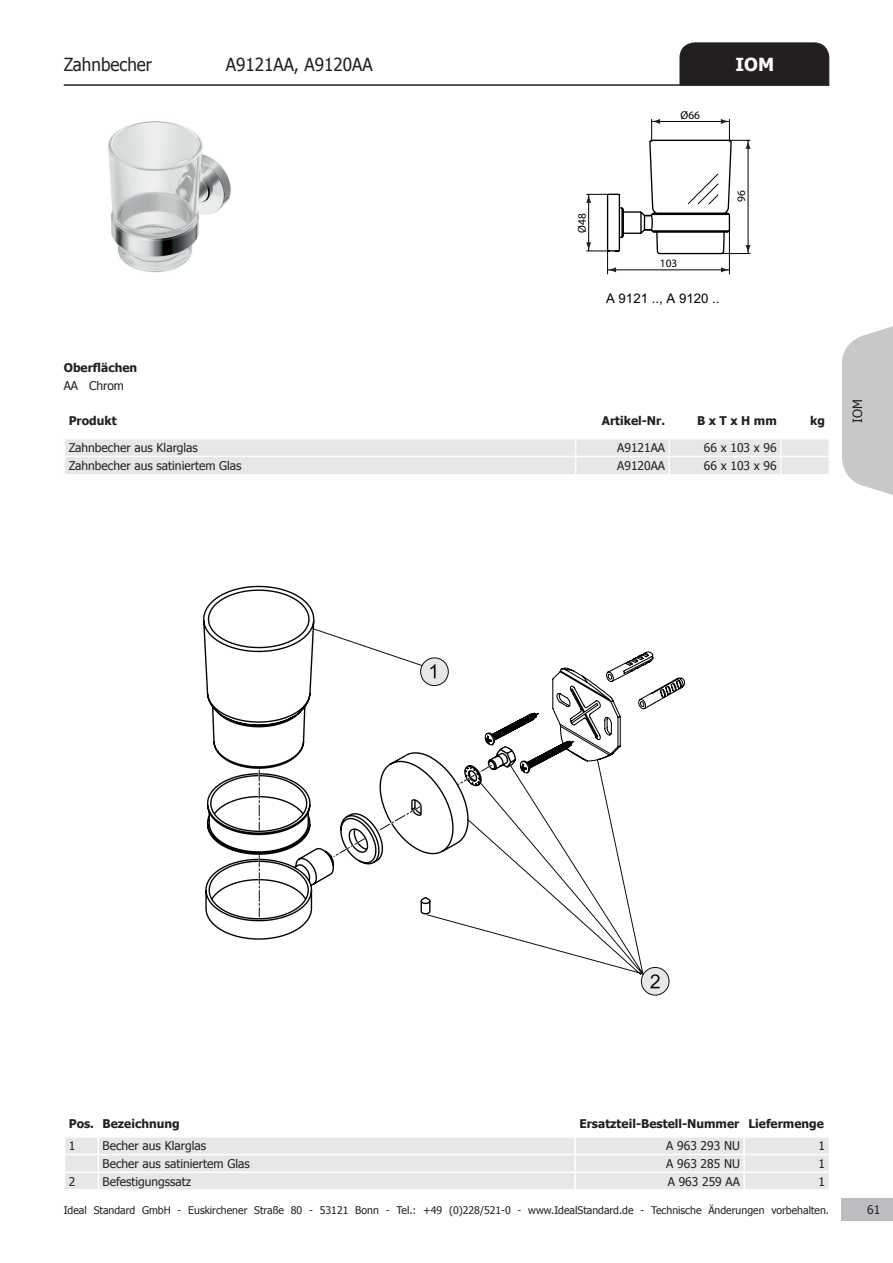
<style>
.page{position:relative;width:893px;height:1263px;background:#fff}
.page>*{position:absolute;margin:0;border:0;box-sizing:border-box;transform-origin:0 0}
.t1{font:18px "Tahoma";color:#231f20;scale:.95 1}
.t2{font:700 18px "Tahoma";color:#fff}
.t3{font:13.2px "Arial";color:#000}
.t4{font:12.75px "Tahoma";color:#231f20}
.t5{font:12px "Tahoma";color:#231f20}
.t6{font:700 12px "Tahoma";color:#231f20}
.t7{font:11.4px "Arial";color:#000}
.t8{font:10.5px "Tahoma";color:#231f20}
</style>
<div class="page">
<div style="left:679px;top:42px;width:151px;height:44px;background:#231f20"></div>
<hr style="left:64px;top:85px;width:765px;height:1px;background:#231f20">
<div style="left:842px;top:1198px;width:51px;height:22px;background:#bcbdc0"></div>
<svg style="left:842px;top:326px;width:51px;height:169px;background:#cdced0"></svg>
<div style="left:65px;top:1138px;width:764px;height:51px;background:#e6e7e9"></div>
<svg style="left:586px;top:119px;width:165px;height:156px"></svg>
<div style="left:65px;top:439px;width:764px;height:35px;background:#e6e7e9"></div>
<svg style="left:203px;top:586px;width:246px;height:354px"></svg>
<svg style="left:426px;top:759px;width:218px;height:216px"></svg>
<div style="left:641px;top:967px;width:28px;height:28px;background:#e6e7e9;border-radius:50%"></div>
<div style="left:641px;top:967px;width:28px;height:28px;border:1px solid #0f0c12;border-radius:50%"></div>
<svg style="left:650px;top:974px;width:10px;height:14px"></svg>
<svg style="left:457px;top:651px;width:228px;height:135px"></svg>
<svg style="left:377px;top:805px;width:45px;height:27px"></svg>
<svg style="left:332px;top:837px;width:34px;height:21px"></svg>
<svg style="left:259px;top:770px;width:1px;height:60px"></svg>
<svg style="left:259px;top:855px;width:1px;height:62px"></svg>
<img style="left:108px;top:121px;width:123px;height:152px">
<h1 class="t1" style="left:64px;top:52px;width:94px">Zahnbecher</h1>
<h1 class="t1" style="left:226px;top:52px;width:156px">A9121AA, A9120AA</h1>
<h1 class="t2" style="left:735px;top:51px;width:40px">IOM</h1>
<p class="t7" style="left:681px;top:108px;width:21px">Ø66</p>
<p class="t6" style="left:64px;top:360px;width:75px">Oberflächen</p>
<p class="t5" style="left:64px;top:378px;width:62px">AA Chrom</p>
<p class="t7" style="left:575px;top:232px;width:21px;rotate:-90deg">Ø48</p>
<p class="t7" style="left:734px;top:202px;width:13px;rotate:-90deg">96</p>
<p class="t7" style="left:660px;top:256px;width:19px">103</p>
<p class="t3" style="left:606px;top:290px;width:115px">A 9121 .., A 9120 ..</p>
<p class="t7" style="left:726px;top:421px;width:13px;rotate:-90deg">45</p>
<p class="t6" style="left:69px;top:412px;width:49px">Produkt</p>
<p class="t6" style="left:602px;top:412px;width:65px">Artikel-Nr.</p>
<p class="t6" style="left:697px;top:412px;width:81px">B x T x H mm</p>
<p class="t6" style="left:810px;top:412px;width:16px">kg</p>
<p class="t5" style="left:69px;top:440px;width:131px">Zahnbecher aus Klarglas</p>
<p class="t5" style="left:617px;top:440px;width:49px">A9121AA</p>
<p class="t5" style="left:704px;top:440px;width:74px">66 x 103 x 96</p>
<p class="t5" style="left:69px;top:457px;width:174px">Zahnbecher aus satiniertem Glas</p>
<p class="t5" style="left:617px;top:457px;width:49px">A9120AA</p>
<p class="t5" style="left:704px;top:457px;width:74px">66 x 103 x 96</p>
<p class="t4" style="left:849px;top:423px;width:25px;rotate:-90deg">IOM</p>
<p class="t6" style="left:69px;top:1115px;width:112px">Pos. Bezeichnung</p>
<p class="t6" style="left:579px;top:1115px;width:246px">Ersatzteil-Bestell-Nummer Liefermenge</p>
<p class="t5" style="left:69px;top:1138px;width:8px">1</p>
<p class="t5" style="left:103px;top:1138px;width:105px">Becher aus Klarglas</p>
<p class="t5" style="left:666px;top:1138px;width:75px">A 963 293 NU</p>
<p class="t5" style="left:819px;top:1138px;width:8px">1</p>
<p class="t5" style="left:103px;top:1155px;width:149px">Becher aus satiniertem Glas</p>
<p class="t5" style="left:666px;top:1155px;width:75px">A 963 285 NU</p>
<p class="t5" style="left:819px;top:1155px;width:8px">1</p>
<p class="t5" style="left:69px;top:1173px;width:8px">2</p>
<p class="t5" style="left:103px;top:1173px;width:90px">Befestigungssatz</p>
<p class="t5" style="left:668px;top:1173px;width:74px">A 963 259 AA</p>
<p class="t5" style="left:819px;top:1173px;width:8px">1</p>
<p class="t8" style="left:64px;top:1203px;width:767px">Ideal Standard GmbH - Euskirchener Straße 80 - 53121 Bonn - Tel.: +49 (0)228/521-0 - www.IdealStandard.de - Technische Änderungen vorbehalten.</p>
<p class="t5" style="left:867px;top:1201px;width:15px">61</p>
</div>
